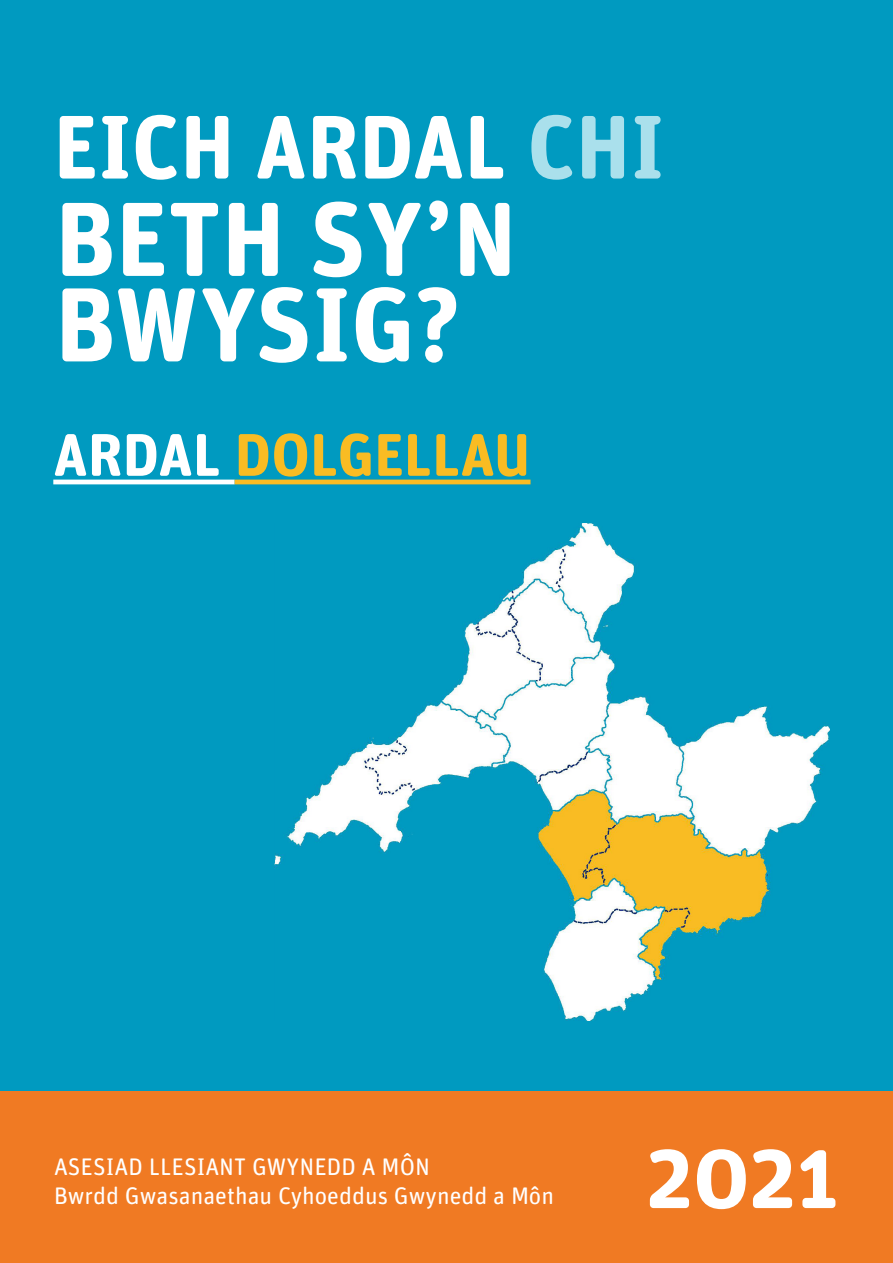
<style>
.page{position:relative;width:893px;height:1263px;background:#fff}
.page>*{position:absolute;margin:0;border:0;box-sizing:border-box;transform-origin:0 0}
.t1{font:700 105px/85.5px "Unit Rounded Pro";letter-spacing:-.005em;color:#fff}
.t2{font:700 90px "Unit Rounded Pro";color:#fff}
.t3{font:700 60px "Unit Rounded Pro";color:#f9bc23}
.t4{font:24px "Unit Rounded Pro";color:#fff}
.s1{color:#aae0ec}
.s2{color:#fff}
</style>
<div class="page">
<div style="left:0;top:0;width:893px;height:1091px;background:#009ac0"></div>
<div style="left:0;top:1091px;width:893px;height:172px;background:#f07a23"></div>
<img style="left:274px;top:523px;width:555px;height:497px">
<div style="left:55px;top:193px;width:838px;height:192px;background:#009ac0"></div>
<hr style="left:53px;top:480px;width:182px;height:4px;background:#fff">
<hr style="left:235px;top:480px;width:295px;height:4px;background:#f9bc23">
<p class="t2" style="left:53px;top:83px;width:613px">EICH ARDAL <span class="s1">CHI</span></p>
<p class="t1" style="left:55px;top:191px;width:463px">BETH SY’N<br>BWYSIG?</p>
<p class="t3" style="left:53px;top:412px;width:479px"><span class="s2">ARDAL</span> DOLGELLAU</p>
<p class="t4" style="left:54px;top:1150px;width:378px">ASESIAD LLESIANT GWYNEDD A MÔN</p>
<p class="t4" style="left:54px;top:1179px;width:502px">Bwrdd Gwasanaethau Cyhoeddus Gwynedd a Môn</p>
<p class="t2" style="left:646px;top:1112px;width:194px">2021</p>
</div>
